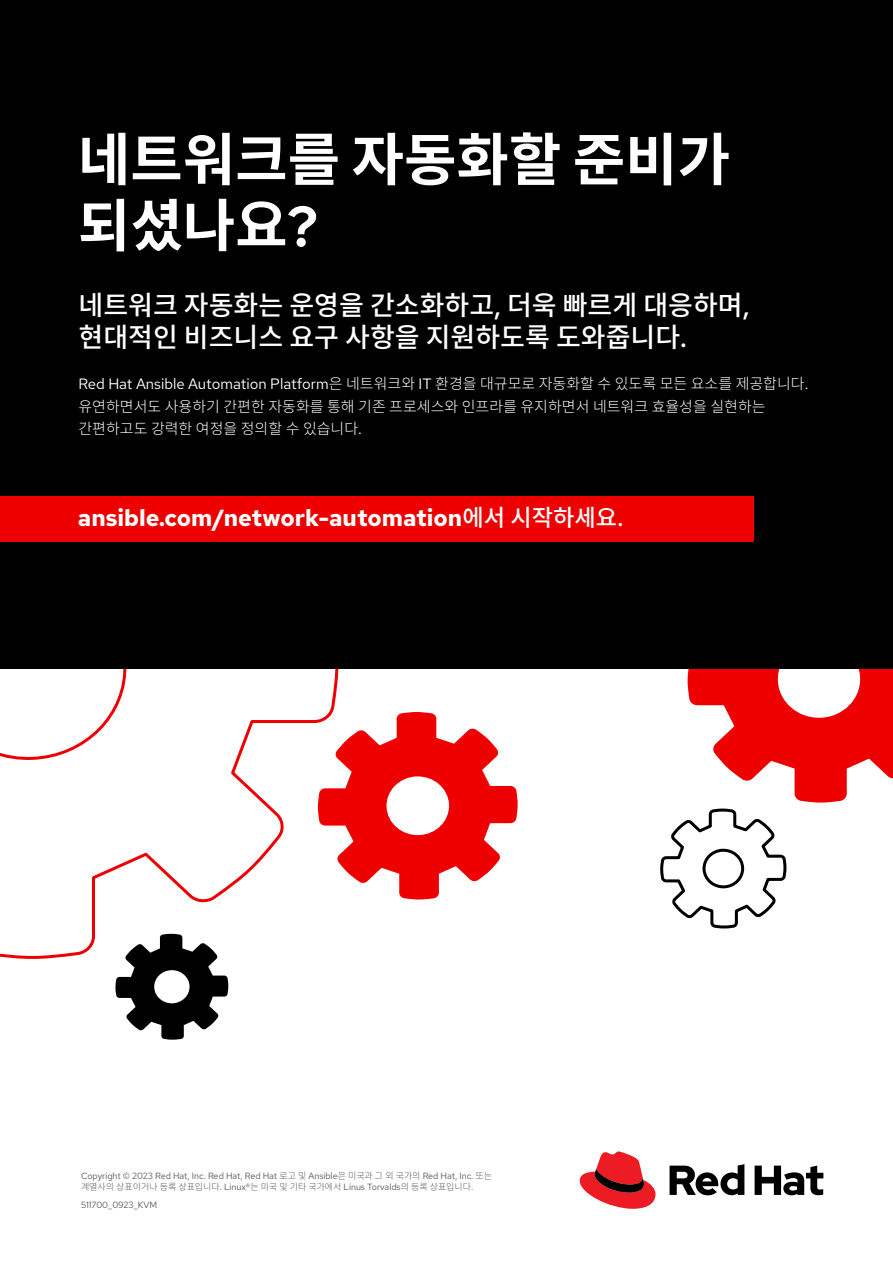
<style>
.page{position:relative;width:893px;height:1263px;background:#fff}
.page>*{position:absolute;margin:0;border:0;box-sizing:border-box;transform-origin:0 0}
.t1{font:700 57px/66px "Noto Sans KR";color:#fff}
.t2{font:500 27px/32.4px "Noto Sans KR";color:#fff}
.t3{font:700 23.25px "Red Hat Text";color:#fff}
.t4{font:300 15px/22.5px "Noto Sans KR";color:#fff}
.t5{font:15px "Red Hat Text";color:#fff}
.t6{font:9px "Red Hat Text";color:#58585b}
.t7{font:300 9px "Noto Sans KR";color:#58585b}
.s1{font-family:"Red Hat Display"}
.s2{font-family:"Red Hat Text"}
.s3{font-family:"Noto Sans KR";font-weight:300}
.s4{font-family:"Red Hat Text";font-weight:400}
.s5{font-family:"Noto Sans KR";font-weight:500}
.s6{font-weight:500}
</style>
<div class="page">
<svg style="left:0;top:668px;width:340px;height:291px"></svg>
<svg style="left:318px;top:712px;width:200px;height:187px"></svg>
<svg style="left:115px;top:934px;width:113px;height:106px"></svg>
<svg style="left:688px;top:668px;width:205px;height:134px;fill:#e00"></svg>
<svg style="left:660px;top:808px;width:127px;height:121px"></svg>
<div style="left:0;top:0;width:893px;height:668px;background:#000"></div>
<div style="left:0;top:496px;width:753px;height:45px;background:#e00"></div>
<svg style="left:580px;top:1151px;width:76px;height:58px"></svg>
<svg style="left:670px;top:1164px;width:153px;height:31px"></svg>
<h1 class="t1" style="left:78px;top:128px;width:654px">네트워크를 자동화할 준비가 되셨나요<span class="s1">?</span></h1>
<h2 class="t2" style="left:79px;top:289px;width:672px">네트워크 자동화는 운영을 간소화하고<span class="s2">,</span> 더욱 빠르게 대응하며<span class="s2">, </span>현대적인 비즈니스 요구 사항을 지원하도록 도와줍니다<span class="s2">.</span></h2>
<h3 class="t5" style="left:79px;top:374px;width:731px">Red Hat Ansible Automation Platform<span class="s3">은 네트워크와</span> IT <span class="s3">환경을 대규모로 자동화할 수 있도록 모든 요소를 제공합니다</span>.</h3>
<h3 class="t4" style="left:79px;top:395px;width:689px">유연하면서도 사용하기 간편한 자동화를 통해 기존 프로세스와 인프라를 유지하면서 네트워크 효율성을 실현하는 간편하고도 강력한 여정을 정의할 수 있습니다<span class="s4">.</span></h3>
<h3 class="t3" style="left:78px;top:502px;width:547px">ansible.com/network-automation<span class="s5">에서 시작하세요</span><span class="s6">.</span></h3>
<p class="t6" style="left:81px;top:1170px;width:413px">Copyright © 2023 Red Hat, Inc. Red Hat, Red Hat <span class="s3">로고 및</span> Ansible<span class="s3">은 미국과 그 외 국가의</span> Red Hat, Inc. <span class="s3">또는</span></p>
<p class="t7" style="left:81px;top:1182px;width:394px">계열사의 상표이거나 등록 상표입니다<span class="s4">. Linux®</span>는 미국 및 기타 국가에서 <span class="s4">Linus Torvalds</span>의 등록 상표입니다<span class="s4">.</span></p>
<p class="t6" style="left:81px;top:1199px;width:78px">511700_0923_KVM</p>
</div>
